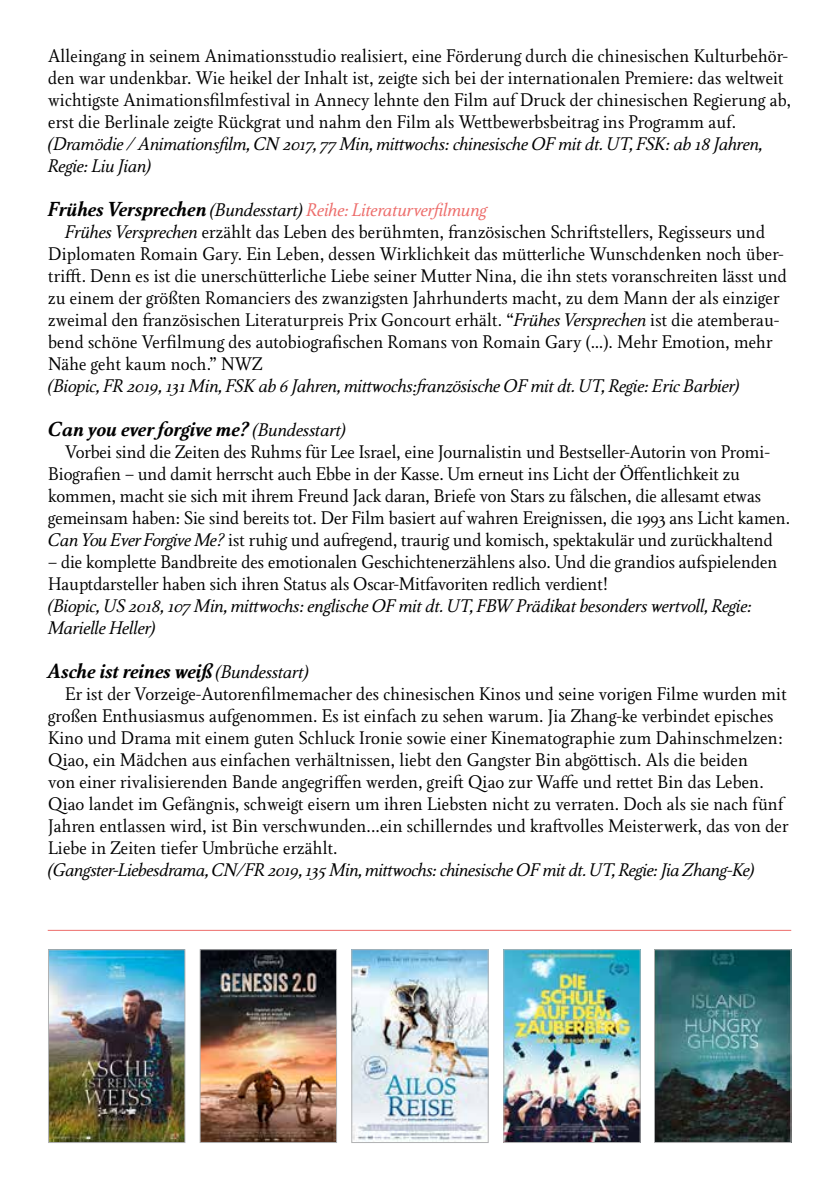
<style>
.page{position:relative;width:840px;height:1191px;background:#fff}
.page>*{position:absolute;margin:0;border:0;box-sizing:border-box;transform-origin:0 0}
.t1{font:italic 700 20px "Girando Pro";color:#000}
.t2{font:18px/22px "Girando Pro";color:#000}
.t3{font:italic 18px/22px "Girando Pro";color:#000}
.t4{font:italic 18px "Girando Pro";color:#ed6d6b}
.s1{font-weight:700;font-size:20px;color:#000}
.s2{color:#000}
.s3{font-style:italic}
.s4{font-weight:400;font-size:18px}
</style>
<div class="page">
<img style="left:353px;top:951px;width:133px;height:189px">
<div style="left:351px;top:949px;width:137px;height:193px;border:1px solid #b1b2b3"></div>
<img style="left:50px;top:951px;width:133px;height:189px">
<div style="left:48px;top:949px;width:137px;height:193px;border:1px solid #b1b2b3"></div>
<img style="left:656px;top:951px;width:132px;height:189px">
<div style="left:654px;top:949px;width:136px;height:193px;border:1px solid #b1b2b3"></div>
<img style="left:505px;top:951px;width:133px;height:189px">
<div style="left:503px;top:949px;width:137px;height:193px;border:1px solid #b1b2b3"></div>
<img style="left:202px;top:951px;width:132px;height:189px">
<div style="left:200px;top:949px;width:136px;height:193px;border:1px solid #b1b2b3"></div>
<hr style="left:48px;top:930px;width:742px;height:1px;background:#ed6d6b">
<p class="t2" style="left:48px;top:46px;width:744px">Alleingang in seinem Animationsstudio realisiert, eine Förderung durch die chinesischen Kulturbehör&shy;den war undenkbar. Wie heikel der Inhalt ist, zeigte sich bei der internationalen Premiere: das weltweit wichtigste Animationsfilmfestival in Annecy lehnte den Film auf Druck der chinesischen Regierung ab, erst die Berlinale zeigte Rückgrat und nahm den Film als Wettbewerbsbeitrag ins Programm auf.</p>
<p class="t3" style="left:48px;top:134px;width:715px">(Dramödie / Animationsfilm, CN 2017, 77 Min, mittwochs: chinesische OF mit dt. UT, FSK: ab 18 Jahren,<br>Regie: Liu Jian)</p>
<p class="t4" style="left:48px;top:200px;width:440px"><span class="s1">Frühes Versprechen</span> <span class="s2">(Bundesstart)</span> Reihe: Literaturverfilmung</p>
<p class="t2" style="left:65px;top:222px;width:701px"><span class="s3">Frühes Versprechen</span> erzählt das Leben des berühmten, französischen Schriftstellers, Regisseurs und</p>
<p class="t2" style="left:48px;top:244px;width:736px">Diplomaten Romain Gary. Ein Leben, dessen Wirklichkeit das mütterliche Wunschdenken noch über-</p>
<p class="t2" style="left:48px;top:266px;width:739px">trifft. Denn es ist die unerschütterliche Liebe seiner Mutter Nina, die ihn stets voranschreiten lässt und</p>
<p class="t2" style="left:48px;top:288px;width:732px">zu einem der größten Romanciers des zwanzigsten Jahrhunderts macht, zu dem Mann der als einziger</p>
<p class="t2" style="left:48px;top:310px;width:732px">zweimal den französischen Literaturpreis Prix Goncourt erhält. “<span class="s3">Frühes Versprechen</span> ist die atemberau-</p>
<p class="t2" style="left:48px;top:332px;width:725px">bend schöne Verfilmung des autobiografischen Romans von Romain Gary (…). Mehr Emotion, mehr</p>
<p class="t2" style="left:48px;top:354px;width:216px">Nähe geht kaum noch.” NWZ</p>
<p class="t3" style="left:48px;top:376px;width:692px">(Biopic, FR 2019, 131 Min, FSK ab 6 Jahren, mittwochs:französische OF mit dt. UT, Regie: Eric Barbier)</p>
<p class="t1" style="left:48px;top:418px;width:299px">Can you ever forgive me? <span class="s4">(Bundesstart)</span></p>
<p class="t2" style="left:48px;top:442px;width:743px;text-indent:17px">Vorbei sind die Zeiten des Ruhms für Lee Israel, eine Journalistin und Bestseller-Autorin von Promi-Biografien – und damit herrscht auch Ebbe in der Kasse. Um erneut ins Licht der Öffentlichkeit zu kommen, macht sie sich mit ihrem Freund Jack daran, Briefe von Stars zu fälschen, die allesamt etwas gemeinsam haben: Sie sind bereits tot. Der Film basiert auf wahren Ereignissen, die 1993 ans Licht kamen.<br><span class="s3">Can You Ever Forgive Me?</span> ist ruhig und aufregend, traurig und komisch, spektakulär und zurückhaltend</p>
<p class="t2" style="left:48px;top:552px;width:730px">– die komplette Bandbreite des emotionalen Geschichtenerzählens also. Und die grandios aufspielenden<br>Hauptdarsteller haben sich ihren Status als Oscar-Mitfavoriten redlich verdient!</p>
<p class="t3" style="left:48px;top:596px;width:704px">(Biopic, US 2018, 107 Min, mittwochs: englische OF mit dt. UT, FBW Prädikat besonders wertvoll, Regie:<br>Marielle Heller)</p>
<p class="t1" style="left:48px;top:660px;width:262px">Asche ist reines weiß <span class="s4">(Bundesstart)</span></p>
<p class="t2" style="left:48px;top:684px;width:741px;text-indent:17px">Er ist der Vorzeige-Autorenfilmemacher des chinesischen Kinos und seine vorigen Filme wurden mit großen Enthusiasmus aufgenommen. Es ist einfach zu sehen warum. Jia Zhang-ke verbindet episches Kino und Drama mit einem guten Schluck Ironie sowie einer Kinematographie zum Dahinschmelzen:<br>Qiao, ein Mädchen aus einfachen verhältnissen, liebt den Gangster Bin abgöttisch. Als die beiden<br>von einer rivalisierenden Bande angegriffen werden, greift Qiao zur Waffe und rettet Bin das Leben.<br>Qiao landet im Gefängnis, schweigt eisern um ihren Liebsten nicht zu verraten. Doch als sie nach fünf Jahren entlassen wird, ist Bin verschwunden...ein schillerndes und kraftvolles Meisterwerk, das von der Liebe in Zeiten tiefer Umbrüche erzählt.</p>
<p class="t3" style="left:48px;top:860px;width:707px">(Gangster-Liebesdrama, CN/FR 2019, 135 Min, mittwochs: chinesische OF mit dt. UT, Regie: Jia Zhang-Ke)</p>
</div>
